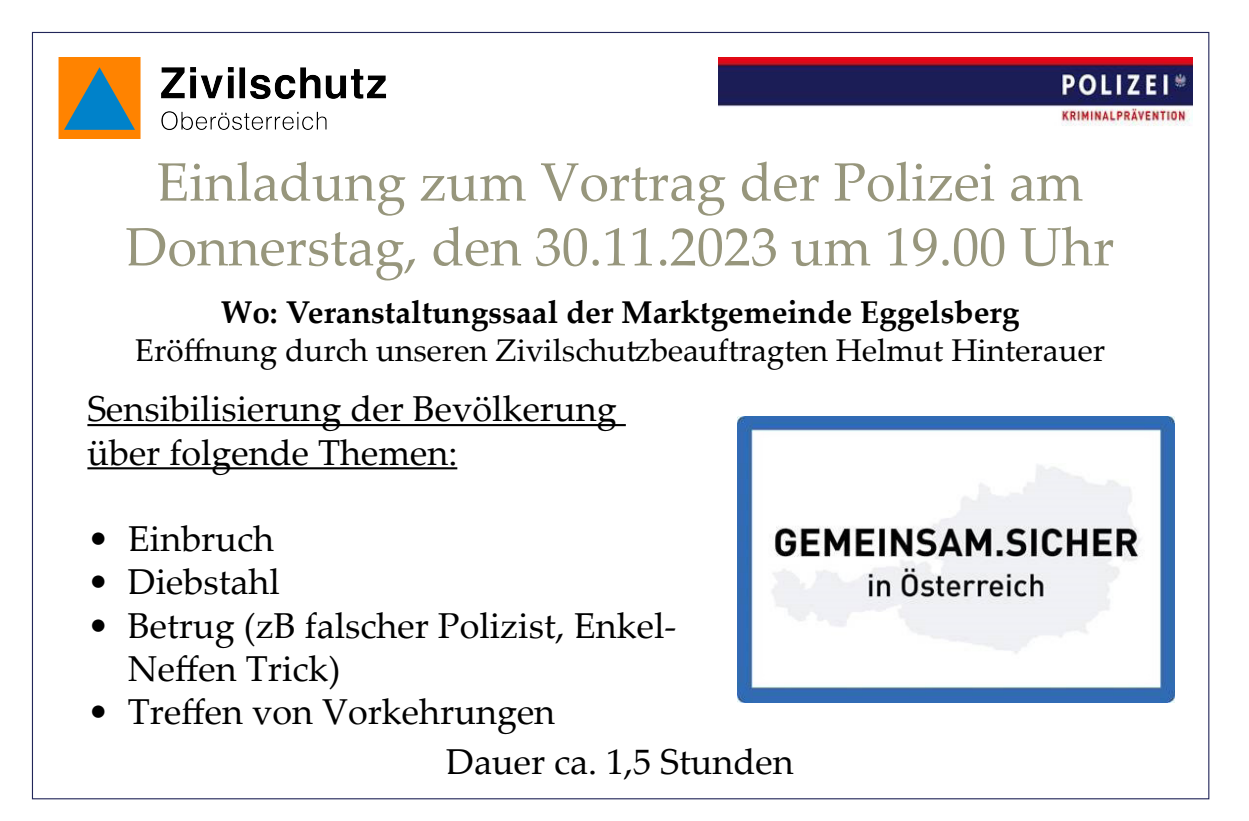
<style>
.page{position:relative;width:1249px;height:821px;background:#fff}
.page>*{position:absolute;margin:0;border:0;box-sizing:border-box;transform-origin:0 0}
.Überschrift_Groß_gold{font:54px/64.8px "Palatino Linotype";color:#97967c;text-align:center}
.Überschrift_klein{font:36px/43.2px "Palatino Linotype";color:#000}
.Überschrift_klein-2{font:31.5px "Palatino Linotype";color:#000}
.Überschrift_klein-3{font:700 31.5px "Palatino Linotype";color:#000}
</style>
<div class="page">
<img style="left:737px;top:416px;width:438px;height:287px">
<img style="left:719px;top:57px;width:474px;height:69px">
<hr style="left:87px;top:424px;width:539px;height:2px;background:#000">
<hr style="left:87px;top:467px;width:370px;height:2px;background:#000">
<img style="left:58px;top:57px;width:328px;height:81px">
<p class="Überschrift_Groß_gold" style="left:126px;top:148px;width:990px">Einladung zum Vortrag der Polizei am<br>Donnerstag, den 30.11.2023 um 19.00 Uhr</p>
<p class="Überschrift_klein-3" style="left:221px;top:290px;width:800px">Wo: Veranstaltungssaal der Marktgemeinde Eggelsberg</p>
<p class="Überschrift_klein-2" style="left:135px;top:327px;width:972px">Eröffnung durch unseren Zivilschutzbeauftragten Helmut Hinterauer</p>
<p class="Überschrift_klein" style="left:87px;top:386px;width:531px">Sensibilisierung der Bevölkerung über folgende Themen:</p>
<p class="Überschrift_klein" style="left:87px;top:516px;width:188px">• Einbruch</p>
<p class="Überschrift_klein" style="left:87px;top:559px;width:194px">• Diebstahl</p>
<p class="Überschrift_klein" style="left:128px;top:602px;width:550px;text-indent:-40px">• Betrug (zB falscher Polizist, Enkel-<br>Neffen Trick)</p>
<p class="Überschrift_klein" style="left:87px;top:689px;width:469px">• Treffen von Vorkehrungen</p>
<p class="Überschrift_klein" style="left:446px;top:739px;width:349px">Dauer ca. 1,5 Stunden</p>
</div>
